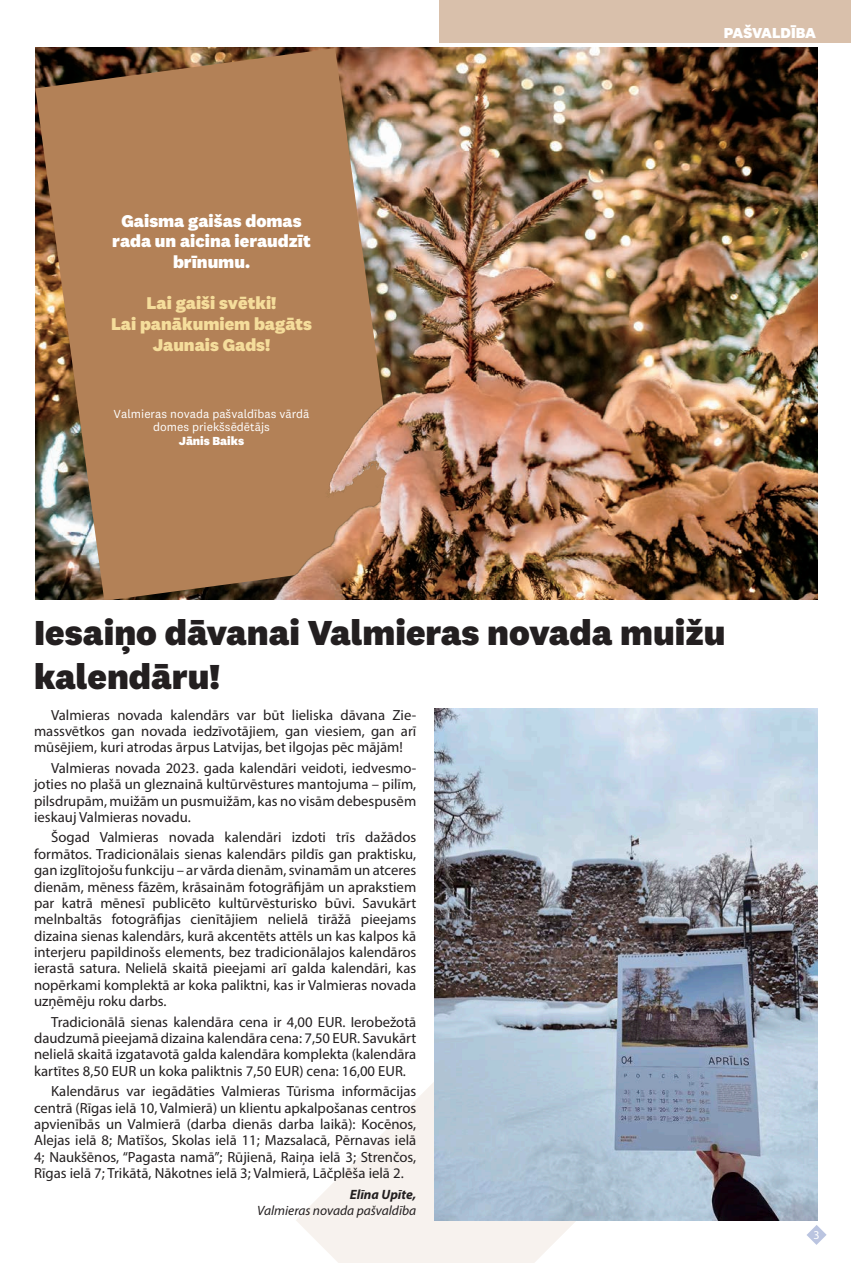
<style>
.page{position:relative;width:851px;height:1263px;background:#fff}
.page>*{position:absolute;margin:0;border:0;box-sizing:border-box;transform-origin:0 0}
.Virsraksts{font:800 36px/43.2px "National 2";color:#231f20}
.t1{font:800 17.7px/20.7px "National 2";color:#fff;text-align:center}
.t2{font:800 17.7px/20.7px "National 2";color:#f5dd9b;text-align:center}
.t3{font:800 15px "National 2";color:#fff}
.Pamata_teksts{font:14.7px/16.4px "Myriad Pro";color:#231f20;text-align:justify}
.Pamata_teksts-2{font:italic 13.5px/16.5px "Myriad Pro";color:#231f20;text-align:right}
.t4{font:12.15px/13.8px "National 2";color:#fff;text-align:center}
.lpp{font:12px "Myriad Pro";color:#fff}
.s1{font-weight:800}
.s2{font-weight:700}
</style>
<div class="page">
<svg style="left:296px;top:1082px;width:281px;height:181px;fill:#f7f2ee"></svg>
<svg style="left:807px;top:1225px;width:19px;height:20px"></svg>
<div style="left:439px;top:0;width:411px;height:43px;background:#d9c0ab"></div>
<svg style="left:35px;top:48px;width:226px;height:552px;background:#a57953"></svg>
<img style="left:261px;top:48px;width:555px;height:552px">
<img style="left:434px;top:708px;width:383px;height:512px">
<p class="t1" style="left:112px;top:210px;width:200px">Gaisma gaišas domas rada un aicina ieraudzīt brīnumu.</p>
<p class="t2" style="left:111px;top:293px;width:202px">Lai gaiši svētki!<br>Lai panākumiem bagāts<br>Jaunais Gads!</p>
<p class="t4" style="left:113px;top:406px;width:197px">Valmieras novada pašvaldības vārdā domes priekšsēdētājs<br><span class="s1">Jānis Baiks</span></p>
<p class="t3" style="left:723px;top:23px;width:94px">PAŠVALDĪBA</p>
<p class="Virsraksts" style="left:34px;top:611px;width:693px">Iesaiņo dāvanai Valmieras novada muižu kalendāru!</p>
<p class="Pamata_teksts" style="left:34px;top:706px;width:384px;text-indent:17px">Valmieras novada kalendārs var būt lieliska dāvana Zie&shy;massvētkos gan novada iedzīvotājiem, gan viesiem, gan arī mūsējiem, kuri atrodas ārpus Latvijas, bet ilgojas pēc mājām!</p>
<p class="Pamata_teksts" style="left:34px;top:759px;width:384px;text-indent:17px">Valmieras novada 2023. gada kalendāri veidoti, iedvesmo&shy;joties no plašā un gleznainā kultūrvēstures mantojuma – pilīm, pilsdrupām, muižām un pusmuižām, kas no visām debespusēm ieskauj Valmieras novadu.</p>
<p class="Pamata_teksts" style="left:34px;top:829px;width:384px;text-indent:17px">Šogad Valmieras novada kalendāri izdoti trīs dažādos formātos. Tradicionālais sienas kalendārs pildīs gan praktisku, gan izglītojošu funkciju – ar vārda dienām, svinamām un atceres dienām, mēness fāzēm, krāsainām fotogrāfijām un aprakstiem par katrā mēnesī publicēto kultūrvēsturisko būvi. Savukārt melnbaltās fotogrāfijas cienītājiem nelielā tirāžā pieejams dizaina sienas kalendārs, kurā akcentēts attēls un kas kalpos kā interjeru papildinošs elements, bez tradicionālajos kalendāros ierastā satura. Nelielā skaitā pieejami arī galda kalendāri, kas nopērkami komplektā ar koka paliktni, kas ir Valmieras novada uzņēmēju roku darbs.</p>
<p class="Pamata_teksts" style="left:34px;top:1013px;width:384px;text-indent:17px">Tradicionālā sienas kalendāra cena ir 4,00 EUR. Ierobežotā daudzumā pieejamā dizaina kalendāra cena: 7,50 EUR. Savukārt nelielā skaitā izgatavotā galda kalendāra komplekta (kalendāra kartītes 8,50 EUR un koka paliktnis 7,50 EUR) cena: 16,00 EUR.</p>
<p class="Pamata_teksts" style="left:34px;top:1083px;width:384px;text-indent:17px">Kalendārus var iegādāties Valmieras Tūrisma informācijas centrā (Rīgas ielā 10, Valmierā) un klientu apkalpošanas centros apvienībās un Valmierā (darba dienās darba laikā): Kocēnos, Alejas ielā 8; Matīšos, Skolas ielā 11; Mazsalacā, Pērnavas ielā 4; Naukšēnos, “Pagasta namā”; Rūjienā, Raiņa ielā 3; Strenčos, Rīgas ielā 7; Trikātā, Nākotnes ielā 3; Valmierā, Lāčplēša ielā 2.</p>
<p class="Pamata_teksts-2" style="left:257px;top:1186px;width:160px"><span class="s2">Elīna Upīte,<br></span>Valmieras novada pašvaldība</p>
<p class="lpp" style="left:813px;top:1228px;width:8px">3</p>
</div>
